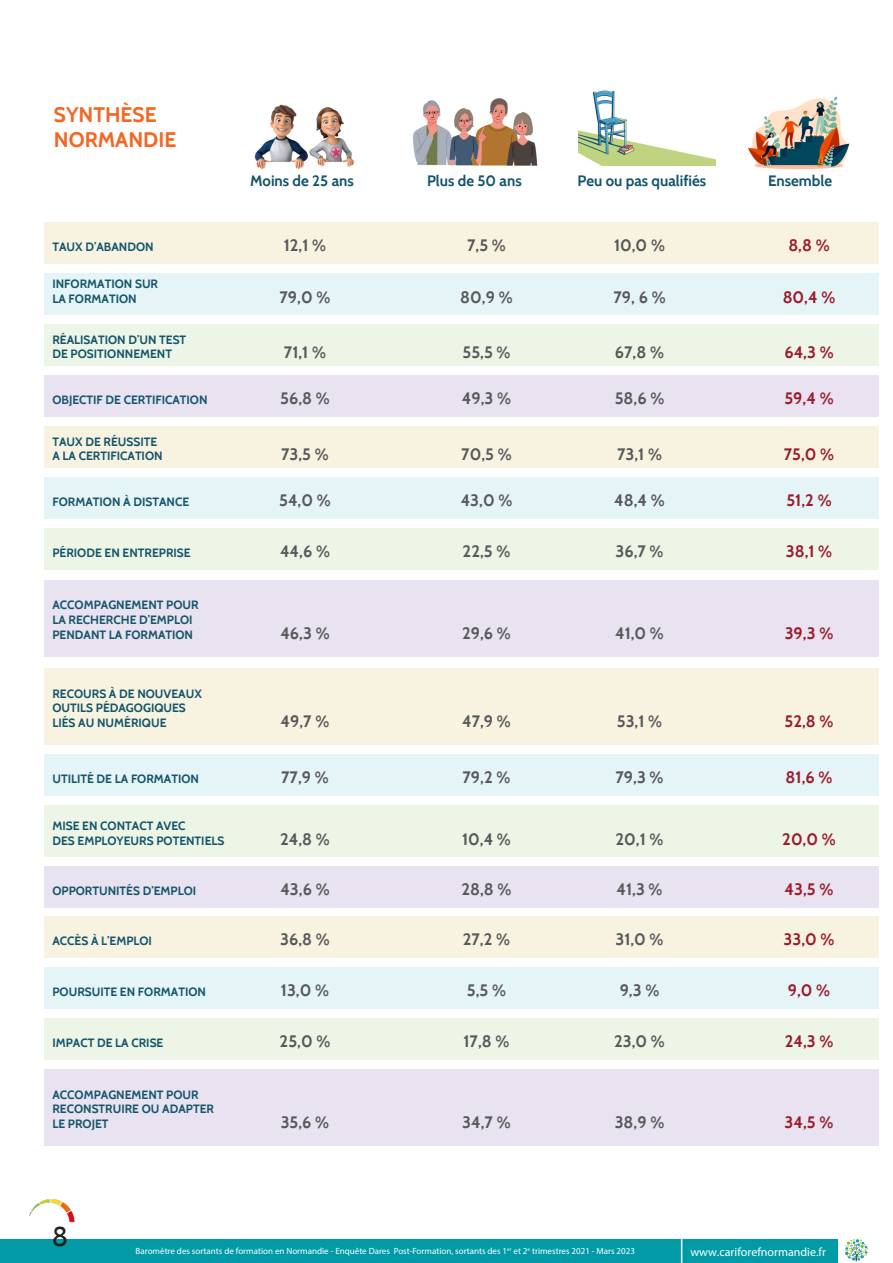
<style>
.page{position:relative;width:893px;height:1263px;background:#fff}
.page>*{position:absolute;margin:0;border:0;box-sizing:border-box;transform-origin:0 0}
.t1{font:27px "Cabin";color:#231f20}
._18pt_Left_Lea_35{font:700 21px "Cabin";color:#f36623}
._18pt_Left_Lea_35-2{font:700 16.5px "Cabin";color:#57585a}
._18pt_Left_Lea_35-3{font:700 16.5px "Cabin";color:#9c1b2d}
.t2{font:700 15px "Cabin";color:#14556b}
._18pt_Left_Lea_35-4{font:700 12px "Cabin";color:#14556b}
.t3{font:12px "Myriad Pro";color:#fff}
.t4{font:9px "Myriad Pro";color:#fff}
</style>
<div class="page">
<div style="left:0;top:1239px;width:838px;height:24px;background:#009ba7"></div>
<svg style="left:681px;top:1239px;width:1px;height:24px"></svg>
<img style="left:845px;top:1239px;width:22px;height:23px">
<img style="left:29px;top:1199px;width:46px;height:24px">
<img style="left:254px;top:104px;width:101px;height:66px">
<img style="left:413px;top:98px;width:125px;height:68px">
<img style="left:748px;top:96px;width:102px;height:74px">
<img style="left:578px;top:90px;width:138px;height:76px">
<div style="left:44px;top:223px;width:834px;height:41px;background:#f8f3e1"></div>
<div style="left:44px;top:274px;width:834px;height:41px;background:#e5f4f6"></div>
<div style="left:44px;top:325px;width:834px;height:41px;background:#edf5e6"></div>
<div style="left:44px;top:376px;width:834px;height:41px;background:#e9e2f0"></div>
<div style="left:44px;top:427px;width:834px;height:41px;background:#f8f3e1"></div>
<div style="left:44px;top:478px;width:834px;height:41px;background:#e5f4f6"></div>
<div style="left:44px;top:529px;width:834px;height:41px;background:#edf5e6"></div>
<div style="left:44px;top:580px;width:834px;height:76px;background:#e9e2f0"></div>
<div style="left:44px;top:668px;width:834px;height:77px;background:#f8f3e1"></div>
<div style="left:44px;top:755px;width:834px;height:41px;background:#e5f4f6"></div>
<div style="left:44px;top:806px;width:834px;height:51px;background:#edf5e6"></div>
<div style="left:44px;top:866px;width:834px;height:41px;background:#e9e2f0"></div>
<div style="left:44px;top:916px;width:834px;height:41px;background:#f8f3e1"></div>
<div style="left:44px;top:967px;width:834px;height:41px;background:#e5f4f6"></div>
<div style="left:44px;top:1018px;width:834px;height:41px;background:#edf5e6"></div>
<div style="left:44px;top:1069px;width:834px;height:77px;background:#e9e2f0"></div>
<p class="_18pt_Left_Lea_35" style="left:54px;top:102px;width:104px">SYNTHÈSE</p>
<p class="_18pt_Left_Lea_35" style="left:54px;top:127px;width:124px">NORMANDIE</p>
<p class="t2" style="left:250px;top:172px;width:105px">Moins de 25 ans</p>
<p class="t2" style="left:427px;top:172px;width:96px">Plus de 50 ans</p>
<p class="t2" style="left:577px;top:172px;width:130px">Peu ou pas qualifiés</p>
<p class="t2" style="left:768px;top:171px;width:66px">Ensemble</p>
<p class="_18pt_Left_Lea_35-4" style="left:52px;top:240px;width:103px">TAUX D’ABANDON</p>
<p class="_18pt_Left_Lea_35-2" style="left:284px;top:235px;width:44px">12,1 %</p>
<p class="_18pt_Left_Lea_35-2" style="left:467px;top:235px;width:40px">7,5 %</p>
<p class="_18pt_Left_Lea_35-2" style="left:614px;top:235px;width:52px">10,0 %</p>
<p class="_18pt_Left_Lea_35-3" style="left:788px;top:235px;width:43px">8,8 %</p>
<p class="_18pt_Left_Lea_35-4" style="left:52px;top:277px;width:107px">INFORMATION SUR</p>
<p class="_18pt_Left_Lea_35-4" style="left:52px;top:291px;width:86px">LA FORMATION</p>
<p class="_18pt_Left_Lea_35-2" style="left:280px;top:287px;width:52px">79,0 %</p>
<p class="_18pt_Left_Lea_35-2" style="left:460px;top:287px;width:54px">80,9 %</p>
<p class="_18pt_Left_Lea_35-2" style="left:613px;top:287px;width:54px">79, 6 %</p>
<p class="_18pt_Left_Lea_35-3" style="left:783px;top:287px;width:54px">80,4 %</p>
<p class="_18pt_Left_Lea_35-4" style="left:52px;top:332px;width:135px">RÉALISATION D’UN TEST</p>
<p class="_18pt_Left_Lea_35-4" style="left:52px;top:347px;width:121px">DE POSITIONNEMENT</p>
<p class="_18pt_Left_Lea_35-2" style="left:284px;top:342px;width:44px">71,1 %</p>
<p class="_18pt_Left_Lea_35-2" style="left:462px;top:342px;width:50px">55,5 %</p>
<p class="_18pt_Left_Lea_35-2" style="left:615px;top:342px;width:51px">67,8 %</p>
<p class="_18pt_Left_Lea_35-3" style="left:784px;top:342px;width:51px">64,3 %</p>
<p class="_18pt_Left_Lea_35-4" style="left:52px;top:393px;width:157px">OBJECTIF DE CERTIFICATION</p>
<p class="_18pt_Left_Lea_35-2" style="left:280px;top:388px;width:51px">56,8 %</p>
<p class="_18pt_Left_Lea_35-2" style="left:462px;top:388px;width:51px">49,3 %</p>
<p class="_18pt_Left_Lea_35-2" style="left:615px;top:388px;width:51px">58,6 %</p>
<p class="_18pt_Left_Lea_35-3" style="left:784px;top:388px;width:51px">59,4 %</p>
<p class="_18pt_Left_Lea_35-4" style="left:52px;top:434px;width:106px">TAUX DE RÉUSSITE</p>
<p class="_18pt_Left_Lea_35-4" style="left:52px;top:449px;width:112px">A LA CERTIFICATION</p>
<p class="_18pt_Left_Lea_35-2" style="left:281px;top:444px;width:49px">73,5 %</p>
<p class="_18pt_Left_Lea_35-2" style="left:461px;top:444px;width:52px">70,5 %</p>
<p class="_18pt_Left_Lea_35-2" style="left:617px;top:444px;width:46px">73,1 %</p>
<p class="_18pt_Left_Lea_35-3" style="left:784px;top:444px;width:52px">75,0 %</p>
<p class="_18pt_Left_Lea_35-4" style="left:52px;top:495px;width:138px">FORMATION À DISTANCE</p>
<p class="_18pt_Left_Lea_35-2" style="left:279px;top:490px;width:53px">54,0 %</p>
<p class="_18pt_Left_Lea_35-2" style="left:461px;top:490px;width:53px">43,0 %</p>
<p class="_18pt_Left_Lea_35-2" style="left:614px;top:490px;width:52px">48,4 %</p>
<p class="_18pt_Left_Lea_35-3" style="left:786px;top:490px;width:47px">51,2 %</p>
<p class="_18pt_Left_Lea_35-4" style="left:52px;top:546px;width:140px">PÉRIODE EN ENTREPRISE</p>
<p class="_18pt_Left_Lea_35-2" style="left:280px;top:541px;width:51px">44,6 %</p>
<p class="_18pt_Left_Lea_35-2" style="left:463px;top:541px;width:49px">22,5 %</p>
<p class="_18pt_Left_Lea_35-2" style="left:615px;top:541px;width:50px">36,7 %</p>
<p class="_18pt_Left_Lea_35-3" style="left:786px;top:541px;width:48px">38,1 %</p>
<p class="_18pt_Left_Lea_35-4" style="left:52px;top:598px;width:148px">ACCOMPAGNEMENT POUR</p>
<p class="_18pt_Left_Lea_35-4" style="left:52px;top:612px;width:142px">LA RECHERCHE D’EMPLOI</p>
<p class="_18pt_Left_Lea_35-4" style="left:52px;top:627px;width:142px">PENDANT LA FORMATION</p>
<p class="_18pt_Left_Lea_35-2" style="left:280px;top:623px;width:51px">46,3 %</p>
<p class="_18pt_Left_Lea_35-2" style="left:462px;top:623px;width:50px">29,6 %</p>
<p class="_18pt_Left_Lea_35-2" style="left:615px;top:623px;width:50px">41,0 %</p>
<p class="_18pt_Left_Lea_35-3" style="left:785px;top:623px;width:50px">39,3 %</p>
<p class="_18pt_Left_Lea_35-4" style="left:52px;top:686px;width:151px">RECOURS À DE NOUVEAUX</p>
<p class="_18pt_Left_Lea_35-4" style="left:52px;top:701px;width:135px">OUTILS PÉDAGOGIQUES</p>
<p class="_18pt_Left_Lea_35-4" style="left:52px;top:716px;width:116px">LIÉS AU NUMÉRIQUE</p>
<p class="_18pt_Left_Lea_35-2" style="left:281px;top:711px;width:50px">49,7 %</p>
<p class="_18pt_Left_Lea_35-2" style="left:462px;top:711px;width:50px">47,9 %</p>
<p class="_18pt_Left_Lea_35-2" style="left:617px;top:711px;width:47px">53,1 %</p>
<p class="_18pt_Left_Lea_35-3" style="left:784px;top:711px;width:50px">52,8 %</p>
<p class="_18pt_Left_Lea_35-4" style="left:52px;top:772px;width:148px">UTILITÉ DE LA FORMATION</p>
<p class="_18pt_Left_Lea_35-2" style="left:281px;top:767px;width:49px">77,9 %</p>
<p class="_18pt_Left_Lea_35-2" style="left:463px;top:767px;width:49px">79,2 %</p>
<p class="_18pt_Left_Lea_35-2" style="left:615px;top:767px;width:50px">79,3 %</p>
<p class="_18pt_Left_Lea_35-3" style="left:786px;top:767px;width:48px">81,6 %</p>
<p class="_18pt_Left_Lea_35-4" style="left:52px;top:818px;width:135px">MISE EN CONTACT AVEC</p>
<p class="_18pt_Left_Lea_35-4" style="left:52px;top:833px;width:174px">DES EMPLOYEURS POTENTIELS</p>
<p class="_18pt_Left_Lea_35-2" style="left:280px;top:829px;width:51px">24,8 %</p>
<p class="_18pt_Left_Lea_35-2" style="left:462px;top:829px;width:50px">10,4 %</p>
<p class="_18pt_Left_Lea_35-2" style="left:615px;top:829px;width:49px">20,1 %</p>
<p class="_18pt_Left_Lea_35-3" style="left:782px;top:829px;width:55px">20,0 %</p>
<p class="_18pt_Left_Lea_35-4" style="left:52px;top:883px;width:145px">OPPORTUNITÉS D’EMPLOI</p>
<p class="_18pt_Left_Lea_35-2" style="left:280px;top:879px;width:51px">43,6 %</p>
<p class="_18pt_Left_Lea_35-2" style="left:461px;top:879px;width:52px">28,8 %</p>
<p class="_18pt_Left_Lea_35-2" style="left:616px;top:879px;width:48px">41,3 %</p>
<p class="_18pt_Left_Lea_35-3" style="left:785px;top:879px;width:50px">43,5 %</p>
<p class="_18pt_Left_Lea_35-4" style="left:52px;top:933px;width:101px">ACCÈS À L’EMPLOI</p>
<p class="_18pt_Left_Lea_35-2" style="left:280px;top:929px;width:51px">36,8 %</p>
<p class="_18pt_Left_Lea_35-2" style="left:463px;top:929px;width:49px">27,2 %</p>
<p class="_18pt_Left_Lea_35-2" style="left:615px;top:929px;width:50px">31,0 %</p>
<p class="_18pt_Left_Lea_35-3" style="left:784px;top:929px;width:52px">33,0 %</p>
<p class="_18pt_Left_Lea_35-4" style="left:52px;top:984px;width:155px">POURSUITE EN FORMATION</p>
<p class="_18pt_Left_Lea_35-2" style="left:281px;top:980px;width:50px">13,0 %</p>
<p class="_18pt_Left_Lea_35-2" style="left:467px;top:980px;width:41px">5,5 %</p>
<p class="_18pt_Left_Lea_35-2" style="left:620px;top:980px;width:41px">9,3 %</p>
<p class="_18pt_Left_Lea_35-3" style="left:788px;top:980px;width:44px">9,0 %</p>
<p class="_18pt_Left_Lea_35-4" style="left:52px;top:1035px;width:113px">IMPACT DE LA CRISE</p>
<p class="_18pt_Left_Lea_35-2" style="left:280px;top:1031px;width:52px">25,0 %</p>
<p class="_18pt_Left_Lea_35-2" style="left:464px;top:1031px;width:47px">17,8 %</p>
<p class="_18pt_Left_Lea_35-2" style="left:614px;top:1031px;width:52px">23,0 %</p>
<p class="_18pt_Left_Lea_35-3" style="left:785px;top:1031px;width:50px">24,3 %</p>
<p class="_18pt_Left_Lea_35-4" style="left:52px;top:1087px;width:148px">ACCOMPAGNEMENT POUR</p>
<p class="_18pt_Left_Lea_35-4" style="left:52px;top:1102px;width:163px">RECONSTRUIRE OU ADAPTER</p>
<p class="_18pt_Left_Lea_35-4" style="left:52px;top:1117px;width:58px">LE PROJET</p>
<p class="_18pt_Left_Lea_35-2" style="left:281px;top:1112px;width:50px">35,6 %</p>
<p class="_18pt_Left_Lea_35-2" style="left:462px;top:1112px;width:50px">34,7 %</p>
<p class="_18pt_Left_Lea_35-2" style="left:615px;top:1112px;width:51px">38,9 %</p>
<p class="_18pt_Left_Lea_35-3" style="left:785px;top:1112px;width:50px">34,5 %</p>
<h1 class="t1" style="left:52px;top:1220px;width:18px">8</h1>
<p class="t4" style="left:136px;top:1245px;width:501px">Baromètre des sortants de formation en Normandie - Enquête Dares Post-Formation, sortants des 1<sup>er</sup> et 2<sup>e</sup> trimestres 2021 - Mars 2023</p>
<p class="t3" style="left:690px;top:1244px;width:137px">www.cariforefnormandie.fr</p>
</div>
